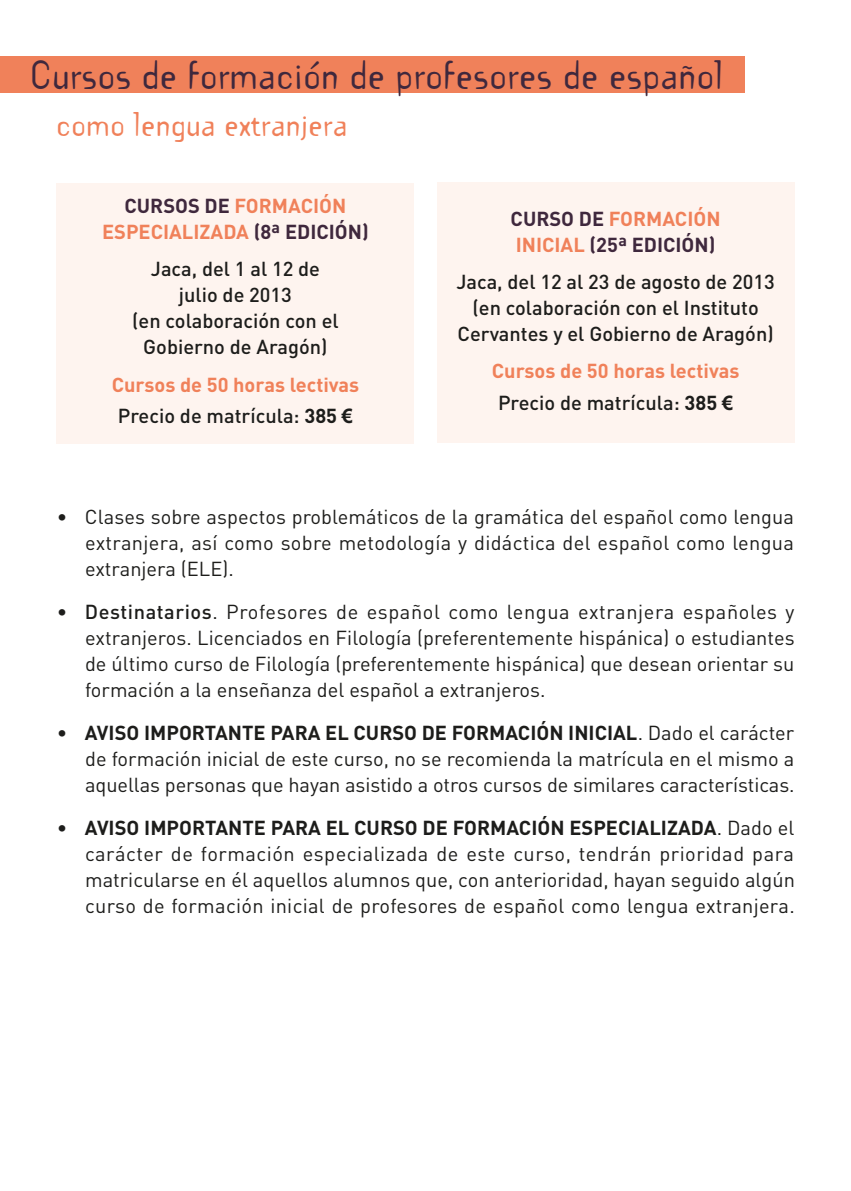
<style>
.page{position:relative;width:851px;height:1191px;background:#fff}
.page>*{position:absolute;margin:0;border:0;box-sizing:border-box;transform-origin:0 0}
.t1{font:36px "Template Gothic";color:#3f283d}
.t2{font:30px "Template Gothic";color:#f0815a}
.t3{font:20px/26px "DIN";color:#1d1d1b;text-align:justify}
.t4{font:500 20px/26px "DIN";color:#1d1d1b;text-align:center}
.t5{font:700 20px/31.6px "DIN";color:#f0815a;text-align:center}
.t6{font:700 20px/26px "DIN";color:#3f283d}
.s1{color:#3f283d}
.s2{font-weight:500;color:#1d1d1b}
.s3{color:#1d1d1b}
.s4{font-family:"Arial";color:#1d1d1b}
.s5{color:#f0815a}
.s6{font-weight:500}
.s7{font-weight:700}
</style>
<div class="page">
<div style="left:437px;top:182px;width:357px;height:261px;background:#fef4ef"></div>
<div style="left:57px;top:183px;width:357px;height:260px;background:#fef4ef"></div>
<div style="left:0;top:57px;width:744px;height:36px;background:#f0815a"></div>
<h1 class="t1" style="left:30px;top:60px;width:694px">Cursos de formación de profesores de español</h1>
<h2 class="t2" style="left:56px;top:112px;width:293px">como lengua extranjera</h2>
<p class="t5" style="left:102px;top:195px;width:268px;line-height:26px"><span class="s1">CURSOS DE</span> FORMACIÓN<br>ESPECIALIZADA <span class="s1">(8ª EDICIÓN)</span></p>
<p class="t4" style="left:132px;top:258px;width:208px">Jaca, del 1 al 12 de julio de 2013<br>(en colaboración con el<br>Gobierno de Aragón)</p>
<p class="t5" style="left:112px;top:371px;width:249px">Cursos de 50 horas lectivas<br><span class="s2">Precio de matrícula:</span> <span class="s3">385</span> <span class="s4">€</span></p>
<p class="t6" style="left:510px;top:207px;width:211px">CURSO DE <span class="s5">FORMACIÓN<br>INICIAL</span> (25ª EDICIÓN)</p>
<p class="t4" style="left:456px;top:271px;width:320px">Jaca, del 12 al 23 de agosto de 2013 (en colaboración con el Instituto<br>Cervantes y el Gobierno de Aragón)</p>
<p class="t5" style="left:491px;top:357px;width:249px">Cursos de 50 horas lectivas<br><span class="s2">Precio de matrícula:</span> <span class="s3">385</span> <span class="s4">€</span></p>
<p class="t3" style="left:85px;top:506px;width:710px;text-indent:-28px">• Clases sobre aspectos problemáticos de la gramática del español como lengua extranjera, así como sobre metodología y didáctica del español como lengua extranjera (ELE).</p>
<p class="t3" style="left:85px;top:601px;width:711px;text-indent:-28px">• <span class="s6">Destinatarios</span>. Profesores de español como lengua extranjera españoles y extranjeros. Licenciados en Filología (preferentemente hispánica) o estudiantes de último curso de Filología (preferentemente hispánica) que desean orientar su formación a la enseñanza del español a extranjeros.</p>
<p class="t3" style="left:85px;top:722px;width:711px;text-indent:-28px">• <span class="s7">AVISO IMPORTANTE PARA EL CURSO DE FORMACIÓN INICIAL</span>. Dado el carácter de formación inicial de este curso, no se recomienda la matrícula en el mismo a aquellas personas que hayan asistido a otros cursos de similares características.</p>
<p class="t3" style="left:85px;top:817px;width:711px;text-indent:-28px">• <span class="s7">AVISO IMPORTANTE PARA EL CURSO DE FORMACIÓN ESPECIALIZADA</span>. Dado el carácter de formación especializada de este curso, tendrán prioridad para matricularse en él aquellos alumnos que, con anterioridad, hayan seguido algún curso de formación inicial de profesores de español como lengua extranjera.</p>
</div>
